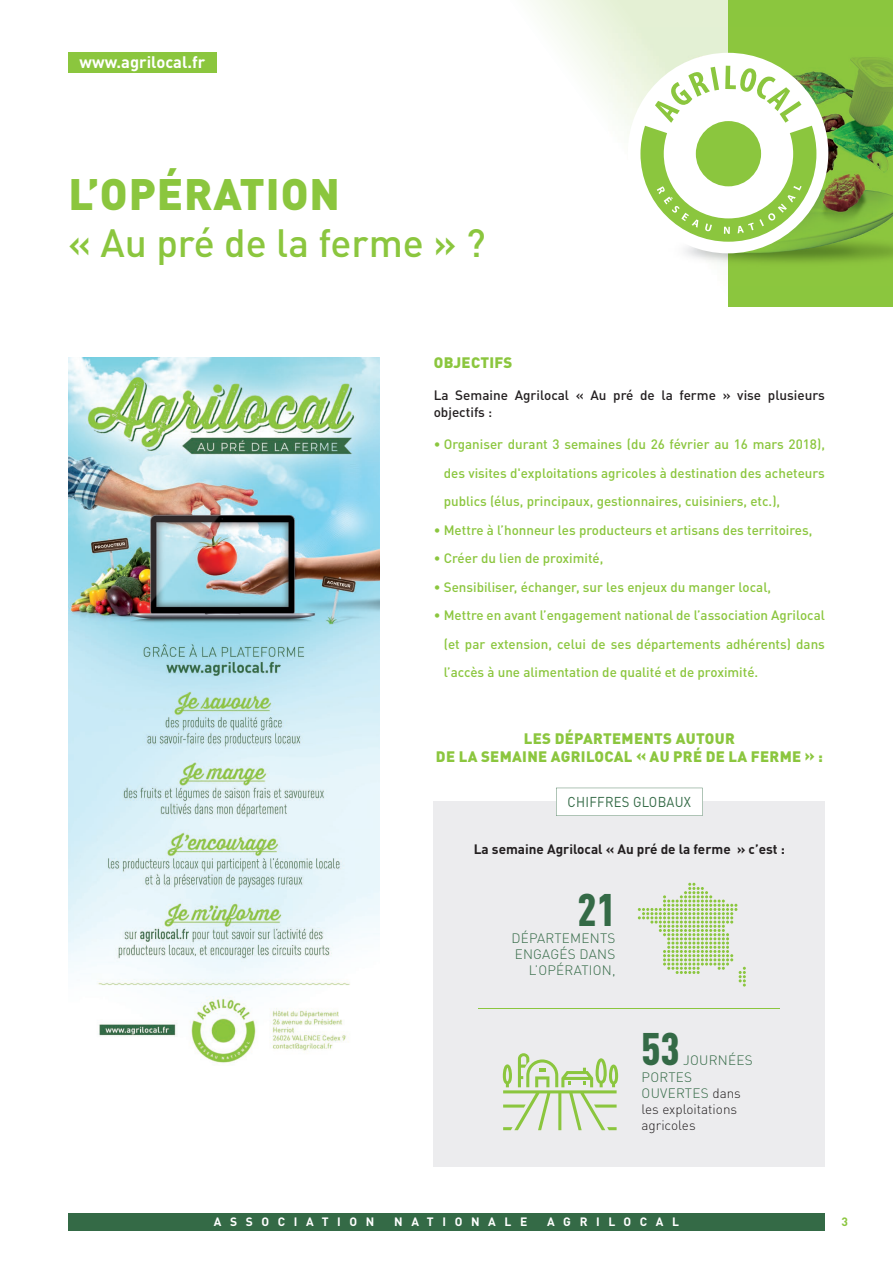
<style>
.page{position:relative;width:893px;height:1263px;background:#fff}
.page>*{position:absolute;margin:0;border:0;box-sizing:border-box;transform-origin:0 0}
.t1{font:900 condensed 45px "DIN Pro";color:#346a46}
.t2{font:900 43.5px "DIN Pro";letter-spacing:.02em;color:#8bc63e}
.t3{font:500 39px "DIN Pro";color:#8bc63e}
.t4{font:700 16.5px "DIN Pro";color:#fff}
.t5{font:900 15px/18px "DIN Pro";letter-spacing:.02em;color:#8bc63e;text-align:center}
.t6{font:14.1px "DIN Pro";letter-spacing:.02em;color:#346a46;scale:.92 1}
.t7{font:500 13.5px/28.5px "DIN Pro";color:#8bc63e;text-align:justify}
.t8{font:500 13.5px/16.2px "DIN Pro";color:#231f20}
.t9{font:300 13.5px/16.2px "DIN Pro";color:#231f20}
.t10{font:700 13.5px "DIN Pro";color:#231f20}
.t11{font:300 13.5px/16.2px "DIN Pro";letter-spacing:.015em;color:#346a46;text-align:right}
.t12{font:700 12px "DIN Pro";letter-spacing:.72em;color:#fff}
.t13{font:700 12px "DIN Pro";color:#8bc63e}
.s1{color:#346a46}
</style>
<div class="page">
<svg style="left:534px;top:0;width:194px;height:101px"></svg>
<div style="left:728px;top:0;width:165px;height:306px;background:#8bc63e"></div>
<img style="left:608px;top:28px;width:285px;height:239px">
<div style="left:68px;top:1213px;width:757px;height:17px;background:#346a46"></div>
<div style="left:68px;top:52px;width:149px;height:21px;background:#8bc63e"></div>
<div style="left:628px;top:53px;width:200px;height:200px;background:#fff;border-radius:50%"></div>
<svg style="left:640px;top:66px;width:176px;height:176px"></svg>
<img style="left:68px;top:357px;width:312px;height:706px">
<div style="left:434px;top:801px;width:391px;height:366px;background:#ececee"></div>
<hr style="left:478px;top:1008px;width:302px;height:1px;background:#8bc63e">
<svg style="left:556px;top:788px;width:147px;height:28px"></svg>
<svg style="left:638px;top:883px;width:108px;height:103px"></svg>
<svg style="left:503px;top:1053px;width:115px;height:77px"></svg>
<p class="t4" style="left:80px;top:49px;width:127px">www.agrilocal.fr</p>
<h2 class="t2" style="left:68px;top:157px;width:273px">L’OPÉRATION</h2>
<h3 class="t3" style="left:68px;top:211px;width:419px">« Au pré de la ferme » ?</h3>
<p class="t5" style="left:434px;top:351px;width:80px">OBJECTIFS</p>
<p class="t8" style="left:434px;top:386px;width:393px">La Semaine Agrilocal « Au pré de la ferme » vise plusieurs objectifs :</p>
<p class="t7" style="left:444px;top:429px;width:383px;text-indent:-10px">• Organiser durant 3 semaines (du 26 février au 16 mars 2018), des visites d'exploitations agricoles à destination des acheteurs publics (élus, principaux, gestionnaires, cuisiniers, etc.),</p>
<p class="t7" style="left:434px;top:514px;width:380px">• Mettre à l’honneur les producteurs et artisans des territoires,</p>
<p class="t7" style="left:434px;top:543px;width:171px">• Créer du lien de proximité,</p>
<p class="t7" style="left:434px;top:571px;width:339px">• Sensibiliser, échanger, sur les enjeux du manger local,</p>
<p class="t7" style="left:444px;top:600px;width:383px;text-indent:-10px">• Mettre en avant l’engagement national de l’association Agrilocal (et par extension, celui de ses départements adhérents) dans l’accès à une alimentation de qualité et de proximité.</p>
<p class="t5" style="left:436px;top:728px;width:388px">LES DÉPARTEMENTS AUTOUR<br>DE LA SEMAINE AGRILOCAL « AU PRÉ DE LA FERME » :</p>
<p class="t6" style="left:567px;top:791px;width:136px">CHIFFRES GLOBAUX</p>
<p class="t10" style="left:474px;top:837px;width:313px">La semaine Agrilocal « Au pré de la ferme » c’est :</p>
<h1 class="t1" style="left:577px;top:875px;width:40px">21</h1>
<p class="t11" style="left:511px;top:928px;width:106px">DÉPARTEMENTS<br>ENGAGÉS DANS<br>L’OPÉRATION,</p>
<h1 class="t1" style="left:641px;top:1014px;width:40px">53</h1>
<p class="t9" style="left:641px;top:1051px;width:113px;text-indent:42px"><span class="s1">JOURNÉES<br>PORTES<br>OUVERTES</span> dans les exploitations agricoles</p>
<p class="t12" style="left:214px;top:1212px;width:162px">ASSOCIATION</p>
<p class="t12" style="left:394px;top:1212px;width:135px">NATIONALE</p>
<p class="t12" style="left:547px;top:1212px;width:133px">AGRILOCAL</p>
<p class="t13" style="left:841px;top:1212px;width:8px">3</p>
</div>
